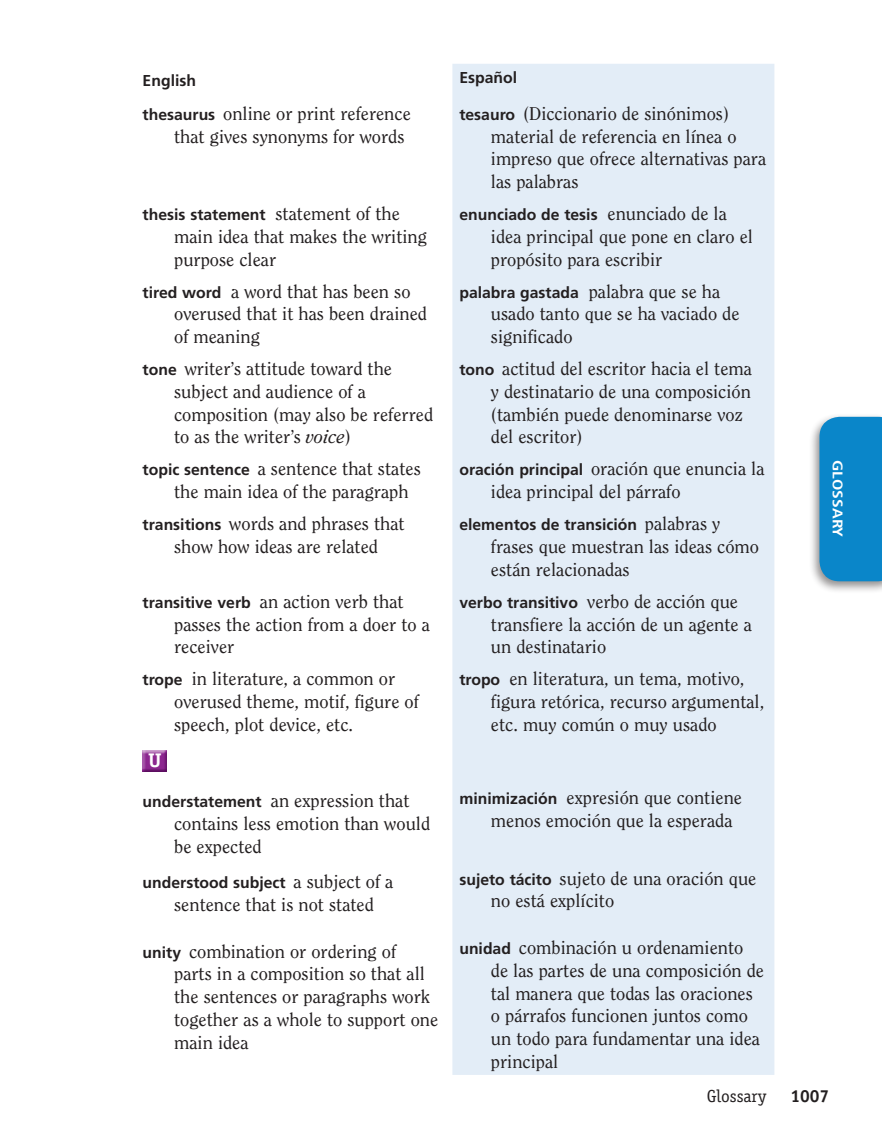
<style>
.page{position:relative;width:882px;height:1134px;background:#fff}
.page>*{position:absolute;margin:0;border:0;box-sizing:border-box;transform-origin:0 0}
.t1{font:700 19.78px "Officina Serif";color:#fff}
.t2{font:18.38px/22.8px "Clearface";color:#231f20}
.t3{font:17.5px "Officina Serif";color:#231f20}
.t4{font:700 17.5px "Officina Sans";color:#231f20}
.t5{font:700 15.75px "Frutiger";color:#231f20}
.t6{font:700 condensed 14px "Frutiger";color:#fff;scale:1.25 1}
.s1{font-family:"Frutiger";font-weight:700;font-size:15.75px}
.s2{font-family:"Clearface";font-weight:400;font-size:18.38px}
.s3{font-style:italic}
</style>
<div class="page">
<div style="left:808px;top:413px;width:74px;height:181px;background:#231f20;opacity:.5"></div>
<div style="left:819px;top:417px;width:63px;height:164px;background:#0a86c9"></div>
<div style="left:452px;top:64px;width:322px;height:1011px;background:#e3edf7"></div>
<div style="left:141px;top:748px;width:30px;height:27px;background:#8c278f;opacity:.75"></div>
<p class="t5" style="left:143px;top:71px;width:55px">English</p>
<p class="t5" style="left:459px;top:68px;width:59px">Español</p>
<p class="t2" style="left:174px;top:102px;width:238px;text-indent:-31px"><span class="s1">thesaurus</span> online or print reference that gives synonyms for words</p>
<p class="t2" style="left:491px;top:102px;width:277px;text-indent:-32px"><span class="s1">tesauro</span> (Diccionario de sinónimos) material de referencia en línea o impreso que ofrece alternativas para las palabras</p>
<p class="t5" style="left:143px;top:205px;width:259px">thesis statement <span class="s2">statement of the</span></p>
<p class="t2" style="left:174px;top:225px;width:254px">main idea that makes the writing purpose clear</p>
<p class="t5" style="left:459px;top:205px;width:269px">enunciado de tesis <span class="s2">enunciado de la</span></p>
<p class="t2" style="left:491px;top:225px;width:264px">idea principal que pone en claro el propósito para escribir</p>
<p class="t2" style="left:174px;top:280px;width:254px;text-indent:-31px"><span class="s1">tired word</span> a word that has been so overused that it has been drained of meaning</p>
<p class="t5" style="left:459px;top:283px;width:262px">palabra gastada <span class="s2">palabra que se ha</span></p>
<p class="t2" style="left:491px;top:302px;width:250px">usado tanto que se ha vaciado de significado</p>
<p class="t2" style="left:174px;top:357px;width:261px;text-indent:-31px"><span class="s1">tone</span> writer’s attitude toward the subject and audience of a composition (may also be referred to as the writer’s <span class="s3">voice</span>)</p>
<p class="t2" style="left:491px;top:357px;width:263px;text-indent:-31px"><span class="s1">tono</span> actitud del escritor hacia el tema y destinatario de una composición (también puede denominarse voz del escritor)</p>
<p class="t2" style="left:174px;top:457px;width:248px;text-indent:-31px"><span class="s1">topic sentence</span> a sentence that states the main idea of the paragraph</p>
<p class="t2" style="left:491px;top:457px;width:275px;text-indent:-31px"><span class="s1">oración principal</span> oración que enuncia la idea principal del párrafo</p>
<p class="t2" style="left:143px;top:512px;width:264px;text-align:center"><span class="s1">transitions</span> words and phrases that show how ideas are related</p>
<p class="t5" style="left:459px;top:516px;width:262px">elementos de transición <span class="s2">palabras y</span></p>
<p class="t2" style="left:491px;top:535px;width:270px">frases que muestran las ideas cómo están relacionadas</p>
<p class="t2" style="left:174px;top:590px;width:257px;text-indent:-31px"><span class="s1">transitive verb</span> an action verb that passes the action from a doer to a receiver</p>
<p class="t2" style="left:491px;top:590px;width:262px;text-indent:-31px"><span class="s1">verbo transitivo</span> verbo de acción que transfiere la acción de un agente a un destinatario</p>
<p class="t2" style="left:174px;top:667px;width:246px;text-indent:-32px"><span class="s1">trope</span> in literature, a common or overused theme, motif, figure of speech, plot device, etc.</p>
<p class="t2" style="left:491px;top:667px;width:275px;text-indent:-32px"><span class="s1">tropo</span> en literatura, un tema, motivo, figura retórica, recurso argumental, etc. muy común o muy usado</p>
<h2 class="t1" style="left:148px;top:748px;width:15px">U</h2>
<p class="t2" style="left:174px;top:789px;width:258px;text-indent:-32px"><span class="s1">understatement</span> an expression that contains less emotion than would be expected</p>
<p class="t2" style="left:491px;top:786px;width:253px;text-indent:-31px"><span class="s1">minimización</span> expresión que contiene menos emoción que la esperada</p>
<p class="t5" style="left:143px;top:873px;width:252px">understood subject <span class="s2">a subject of a</span></p>
<p class="t2" style="left:174px;top:893px;width:201px">sentence that is not stated</p>
<p class="t2" style="left:491px;top:867px;width:267px;text-indent:-31px"><span class="s1">sujeto tácito</span> sujeto de una oración que no está explícito</p>
<p class="t2" style="left:174px;top:940px;width:266px;text-indent:-31px"><span class="s1">unity</span> combination or ordering of parts in a composition so that all the sentences or paragraphs work together as a whole to support one main idea</p>
<p class="t2" style="left:491px;top:936px;width:275px;text-indent:-31px"><span class="s1">unidad</span> combinación u ordenamiento de las partes de una composición de tal manera que todas las oraciones o párrafos funcionen juntos como un todo para fundamentar una idea principal</p>
<p class="t6" style="left:846px;top:460px;width:63px;rotate:90deg">GLOSSARY</p>
<p class="t3" style="left:707px;top:1086px;width:61px">Glossary</p>
<p class="t4" style="left:790px;top:1085px;width:40px">1007</p>
</div>
